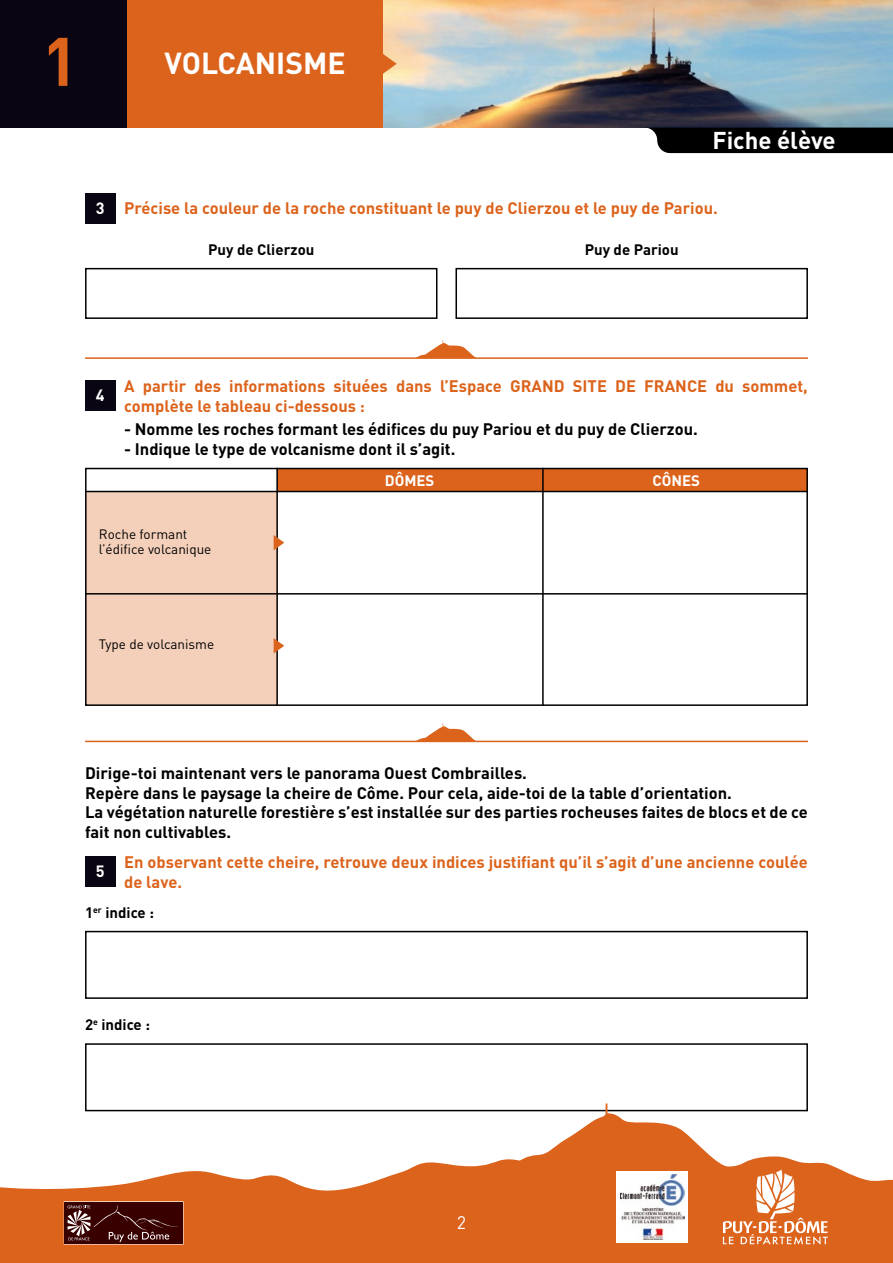
<style>
.page{position:relative;width:893px;height:1263px;background:#fff}
.page>*{position:absolute;margin:0;border:0;box-sizing:border-box;transform-origin:0 0}
.t1{font:700 67.5px "DIN";color:#dc631b}
.t2{font:700 30px "DIN";color:#fff}
.t3{font:700 24px "DIN";color:#fff}
.t4{font:18px "DIN";color:#fff}
.t5{font:700 16.5px/19.5px "DIN";color:#000}
.t6{font:700 16.5px/19.5px "DIN";color:#dc631b}
.t7{font:700 16.2px "DIN";color:#fff}
.t8{font:700 15px "DIN";color:#000}
.t9{font:700 15px "DIN";color:#fff}
.t10{font:13.5px/15px "DIN";color:#000}
</style>
<div class="page">
<div style="left:85px;top:1043px;width:723px;height:68px;border:2px solid #000"></div>
<div style="left:278px;top:469px;width:530px;height:22px;background:#dc631b"></div>
<div style="left:85px;top:491px;width:191px;height:215px;background:#f4d0bb"></div>
<div style="left:85px;top:468px;width:723px;height:238px;border:2px solid #000"></div>
<img style="left:383px;top:0;width:510px;height:128px">
<div style="left:85px;top:268px;width:352px;height:51px;border:2px solid #000"></div>
<div style="left:85px;top:931px;width:723px;height:68px;border:2px solid #000"></div>
<div style="left:455px;top:268px;width:353px;height:51px;border:2px solid #000"></div>
<svg style="left:0;top:1103px;width:893px;height:160px;fill:#dc631b"></svg>
<div style="left:0;top:0;width:128px;height:128px;background:#0a0512"></div>
<div style="left:128px;top:0;width:255px;height:128px;background:#dc631b"></div>
<div style="left:85px;top:193px;width:31px;height:31px;background:#0a0512"></div>
<div style="left:85px;top:856px;width:31px;height:31px;background:#0a0512"></div>
<div style="left:85px;top:381px;width:31px;height:30px;background:#0a0512"></div>
<svg style="left:417px;top:340px;width:58px;height:17px"></svg>
<hr style="left:85px;top:357px;width:723px;height:2px;background:#dc631b">
<svg style="left:413px;top:723px;width:69px;height:18px"></svg>
<hr style="left:85px;top:741px;width:723px;height:1px;background:#dc631b">
<hr style="left:276px;top:468px;width:2px;height:238px;background:#000">
<hr style="left:542px;top:468px;width:2px;height:238px;background:#000">
<hr style="left:85px;top:491px;width:723px;height:1px;background:#000">
<hr style="left:85px;top:593px;width:723px;height:1px;background:#000">
<svg style="left:274px;top:535px;width:10px;height:15px"></svg>
<svg style="left:274px;top:638px;width:10px;height:15px"></svg>
<svg style="left:383px;top:48px;width:14px;height:31px"></svg>
<div style="left:648px;top:128px;width:245px;height:25px;background:#000"></div>
<svg style="left:64px;top:1201px;width:120px;height:43px;background:#511e1e"></svg>
<div style="left:617px;top:1171px;width:71px;height:72px;background:#fff"></div>
<img style="left:620px;top:1175px;width:65px;height:65px">
<svg style="left:723px;top:1169px;width:105px;height:76px"></svg>
<h1 class="t1" style="left:42px;top:17px;width:38px">1</h1>
<h2 class="t2" style="left:165px;top:43px;width:183px">VOLCANISME</h2>
<p class="t7" style="left:96px;top:198px;width:10px">3</p>
<h3 class="t3" style="left:712px;top:124px;width:125px">Fiche élève</h3>
<p class="t6" style="left:124px;top:197px;width:595px">Précise la couleur de la roche constituant le puy de Clierzou et le puy de Pariou.</p>
<p class="t8" style="left:208px;top:240px;width:108px">Puy de Clierzou</p>
<p class="t8" style="left:585px;top:240px;width:95px">Puy de Pariou</p>
<p class="t7" style="left:96px;top:385px;width:10px">4</p>
<p class="t6" style="left:124px;top:376px;width:685px">A partir des informations situées dans l’Espace GRAND SITE DE FRANCE du sommet, complète le tableau ci-dessous :</p>
<p class="t5" style="left:124px;top:419px;width:575px">- Nomme les roches formant les édifices du puy Pariou et du puy de Clierzou.</p>
<p class="t5" style="left:124px;top:438px;width:333px">- Indique le type de volcanisme dont il s’agit.</p>
<p class="t9" style="left:385px;top:471px;width:51px">DÔMES</p>
<p class="t9" style="left:652px;top:471px;width:49px">CÔNES</p>
<p class="t10" style="left:99px;top:527px;width:114px">Roche formant l’édifice volcanique</p>
<p class="t10" style="left:99px;top:636px;width:117px">Type de volcanisme</p>
<p class="t5" style="left:85px;top:763px;width:724px">Dirige-toi maintenant vers le panorama Ouest Combrailles.<br>Repère dans le paysage la cheire de Côme. Pour cela, aide-toi de la table d’orientation.<br>La végétation naturelle forestière s’est installée sur des parties rocheuses faites de blocs et de ce fait non cultivables.</p>
<p class="t7" style="left:96px;top:861px;width:10px">5</p>
<p class="t6" style="left:124px;top:852px;width:685px">En observant cette cheire, retrouve deux indices justifiant qu’il s’agit d’une ancienne coulée de lave.</p>
<p class="t8" style="left:85px;top:902px;width:70px">1<sup>er</sup> indice :</p>
<p class="t8" style="left:85px;top:1015px;width:66px">2<sup>e</sup> indice :</p>
<p class="t4" style="left:457px;top:1211px;width:11px">2</p>
</div>
